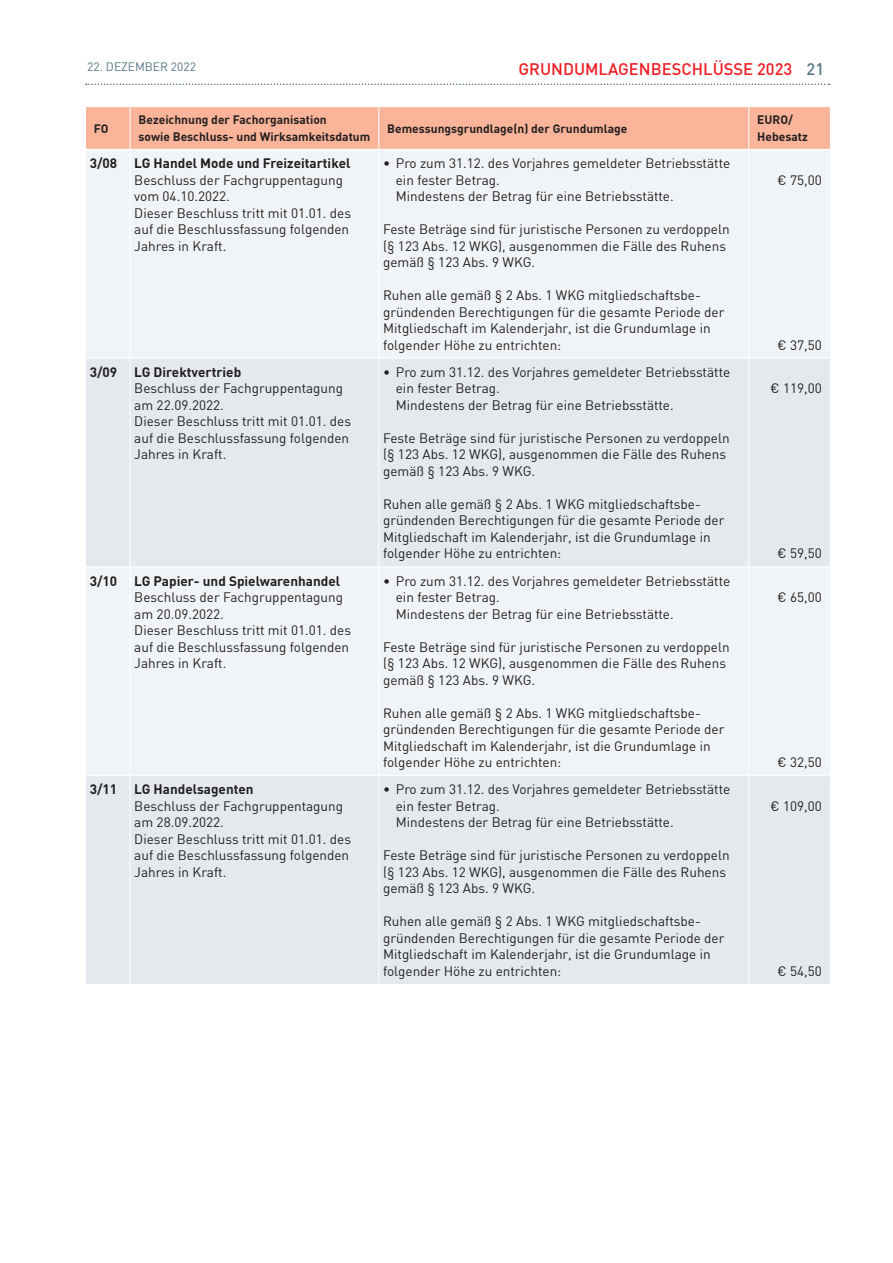
<style>
.page{position:relative;width:893px;height:1263px;background:#fff}
.page>*{position:absolute;margin:0;border:0;box-sizing:border-box;transform-origin:0 0}
.t1{font:500 16.5px "DIN";color:#ee1d23}
.t2{font:13.5px/16.5px "DIN";color:#231f20}
.t3{font:700 13.5px "DIN";color:#231f20}
.t4{font:700 12px/16.5px "DIN";color:#231f20}
.t5{font:12px "DIN";color:#557482}
.s1{color:#557482}
</style>
<div class="page">
<svg style="left:86px;top:84px;width:743px;height:1px"></svg>
<div style="left:86px;top:107px;width:744px;height:42px;background:#f9b49a"></div>
<div style="left:86px;top:150px;width:744px;height:207px;background:#f1f4f6"></div>
<svg style="left:86px;top:359px;width:744px;height:625px;fill:#e4e9ed"></svg>
<hr style="left:130px;top:150px;width:1px;height:208px;background:#fff">
<hr style="left:378px;top:150px;width:1px;height:208px;background:#fff">
<hr style="left:748px;top:150px;width:1px;height:208px;background:#fff">
<hr style="left:130px;top:107px;width:1px;height:42px;background:#fff">
<hr style="left:378px;top:107px;width:1px;height:42px;background:#fff">
<hr style="left:748px;top:107px;width:1px;height:42px;background:#fff">
<hr style="left:130px;top:358px;width:1px;height:208px;background:#fff">
<hr style="left:378px;top:358px;width:1px;height:208px;background:#fff">
<hr style="left:748px;top:358px;width:1px;height:208px;background:#fff">
<hr style="left:130px;top:567px;width:1px;height:208px;background:#fff">
<hr style="left:378px;top:567px;width:1px;height:208px;background:#fff">
<hr style="left:748px;top:567px;width:1px;height:208px;background:#fff">
<hr style="left:85px;top:566px;width:45px;height:1px;background:#fff">
<hr style="left:130px;top:566px;width:249px;height:1px;background:#fff">
<hr style="left:379px;top:566px;width:370px;height:1px;background:#fff">
<hr style="left:749px;top:566px;width:82px;height:1px;background:#fff">
<hr style="left:85px;top:775px;width:45px;height:1px;background:#fff">
<hr style="left:130px;top:775px;width:249px;height:1px;background:#fff">
<hr style="left:130px;top:776px;width:1px;height:208px;background:#fff">
<hr style="left:379px;top:775px;width:370px;height:1px;background:#fff">
<hr style="left:378px;top:776px;width:1px;height:208px;background:#fff">
<hr style="left:749px;top:775px;width:82px;height:1px;background:#fff">
<hr style="left:748px;top:776px;width:1px;height:208px;background:#fff">
<p class="t5" style="left:87px;top:59px;width:110px">22. DEZEMBER 2022</p>
<p class="t1" style="left:518px;top:58px;width:307px">GRUNDUMLAGENBESCHLÜSSE 2023 <span class="s1">21</span></p>
<p class="t4" style="left:94px;top:119px;width:16px">FO</p>
<p class="t4" style="left:139px;top:111px;width:233px">Bezeichnung der Fachorganisation<br>sowie Beschluss- und Wirksamkeitsdatum</p>
<p class="t4" style="left:387px;top:119px;width:242px">Bemessungsgrundlage(n) der Grundumlage</p>
<p class="t4" style="left:757px;top:111px;width:52px">EURO/<br>Hebesatz</p>
<p class="t3" style="left:90px;top:154px;width:29px">3/08</p>
<p class="t3" style="left:134px;top:154px;width:218px">LG Handel Mode und Freizeitartikel</p>
<p class="t2" style="left:134px;top:171px;width:218px">Beschluss der Fachgruppentagung vom 04.10.2022.<br>Dieser Beschluss tritt mit 01.01. des auf die Beschlussfassung folgenden<br>Jahres in Kraft.</p>
<p class="t2" style="left:396px;top:155px;width:336px;text-indent:-13px">• Pro zum 31.12. des Vorjahres gemeldeter Betriebsstätte ein fester Betrag.<br>Mindestens der Betrag für eine Betriebsstätte.</p>
<p class="t2" style="left:383px;top:221px;width:348px">Feste Beträge sind für juristische Personen zu verdoppeln (§ 123 Abs. 12 WKG), ausgenommen die Fälle des Ruhens gemäß § 123 Abs. 9 WKG.</p>
<p class="t2" style="left:383px;top:287px;width:343px">Ruhen alle gemäß § 2 Abs. 1 WKG mitgliedschaftsbe&shy;gründenden Berechtigungen für die gesamte Periode der Mitgliedschaft im Kalenderjahr, ist die Grundumlage in folgender Höhe zu entrichten:</p>
<p class="t2" style="left:778px;top:171px;width:46px">€ 75,00</p>
<p class="t2" style="left:778px;top:336px;width:46px">€ 37,50</p>
<p class="t3" style="left:90px;top:363px;width:29px">3/09</p>
<p class="t3" style="left:134px;top:363px;width:108px">LG Direktvertrieb</p>
<p class="t2" style="left:134px;top:380px;width:218px">Beschluss der Fachgruppentagung am 22.09.2022.<br>Dieser Beschluss tritt mit 01.01. des auf die Beschlussfassung folgenden<br>Jahres in Kraft.</p>
<p class="t2" style="left:396px;top:363px;width:336px;text-indent:-13px">• Pro zum 31.12. des Vorjahres gemeldeter Betriebsstätte ein fester Betrag.<br>Mindestens der Betrag für eine Betriebsstätte.</p>
<p class="t2" style="left:383px;top:429px;width:348px">Feste Beträge sind für juristische Personen zu verdoppeln (§ 123 Abs. 12 WKG), ausgenommen die Fälle des Ruhens gemäß § 123 Abs. 9 WKG.</p>
<p class="t2" style="left:383px;top:495px;width:343px">Ruhen alle gemäß § 2 Abs. 1 WKG mitgliedschaftsbe&shy;gründenden Berechtigungen für die gesamte Periode der Mitgliedschaft im Kalenderjahr, ist die Grundumlage in folgender Höhe zu entrichten:</p>
<p class="t3" style="left:90px;top:572px;width:29px">3/10</p>
<p class="t3" style="left:134px;top:572px;width:207px">LG Papier- und Spielwarenhandel</p>
<p class="t2" style="left:134px;top:589px;width:218px">Beschluss der Fachgruppentagung am 20.09.2022.<br>Dieser Beschluss tritt mit 01.01. des auf die Beschlussfassung folgenden<br>Jahres in Kraft.</p>
<p class="t2" style="left:396px;top:572px;width:336px;text-indent:-13px">• Pro zum 31.12. des Vorjahres gemeldeter Betriebsstätte ein fester Betrag.<br>Mindestens der Betrag für eine Betriebsstätte.</p>
<p class="t2" style="left:383px;top:638px;width:348px">Feste Beträge sind für juristische Personen zu verdoppeln (§ 123 Abs. 12 WKG), ausgenommen die Fälle des Ruhens gemäß § 123 Abs. 9 WKG.</p>
<p class="t2" style="left:383px;top:704px;width:343px">Ruhen alle gemäß § 2 Abs. 1 WKG mitgliedschaftsbe&shy;gründenden Berechtigungen für die gesamte Periode der Mitgliedschaft im Kalenderjahr, ist die Grundumlage in folgender Höhe zu entrichten:</p>
<p class="t3" style="left:90px;top:781px;width:29px">3/11</p>
<p class="t3" style="left:134px;top:781px;width:121px">LG Handelsagenten</p>
<p class="t2" style="left:134px;top:797px;width:218px">Beschluss der Fachgruppentagung am 28.09.2022.<br>Dieser Beschluss tritt mit 01.01. des auf die Beschlussfassung folgenden<br>Jahres in Kraft.</p>
<p class="t2" style="left:396px;top:781px;width:336px;text-indent:-13px">• Pro zum 31.12. des Vorjahres gemeldeter Betriebsstätte ein fester Betrag.<br>Mindestens der Betrag für eine Betriebsstätte.</p>
<p class="t2" style="left:383px;top:847px;width:348px">Feste Beträge sind für juristische Personen zu verdoppeln (§ 123 Abs. 12 WKG), ausgenommen die Fälle des Ruhens gemäß § 123 Abs. 9 WKG.</p>
<p class="t2" style="left:383px;top:913px;width:343px">Ruhen alle gemäß § 2 Abs. 1 WKG mitgliedschaftsbe&shy;gründenden Berechtigungen für die gesamte Periode der Mitgliedschaft im Kalenderjahr, ist die Grundumlage in folgender Höhe zu entrichten:</p>
<p class="t2" style="left:771px;top:380px;width:53px">€ 119,00</p>
<p class="t2" style="left:778px;top:545px;width:46px">€ 59,50</p>
<p class="t2" style="left:778px;top:589px;width:46px">€ 65,00</p>
<p class="t2" style="left:778px;top:754px;width:46px">€ 32,50</p>
<p class="t2" style="left:771px;top:797px;width:53px">€ 109,00</p>
<p class="t2" style="left:778px;top:962px;width:46px">€ 54,50</p>
</div>
